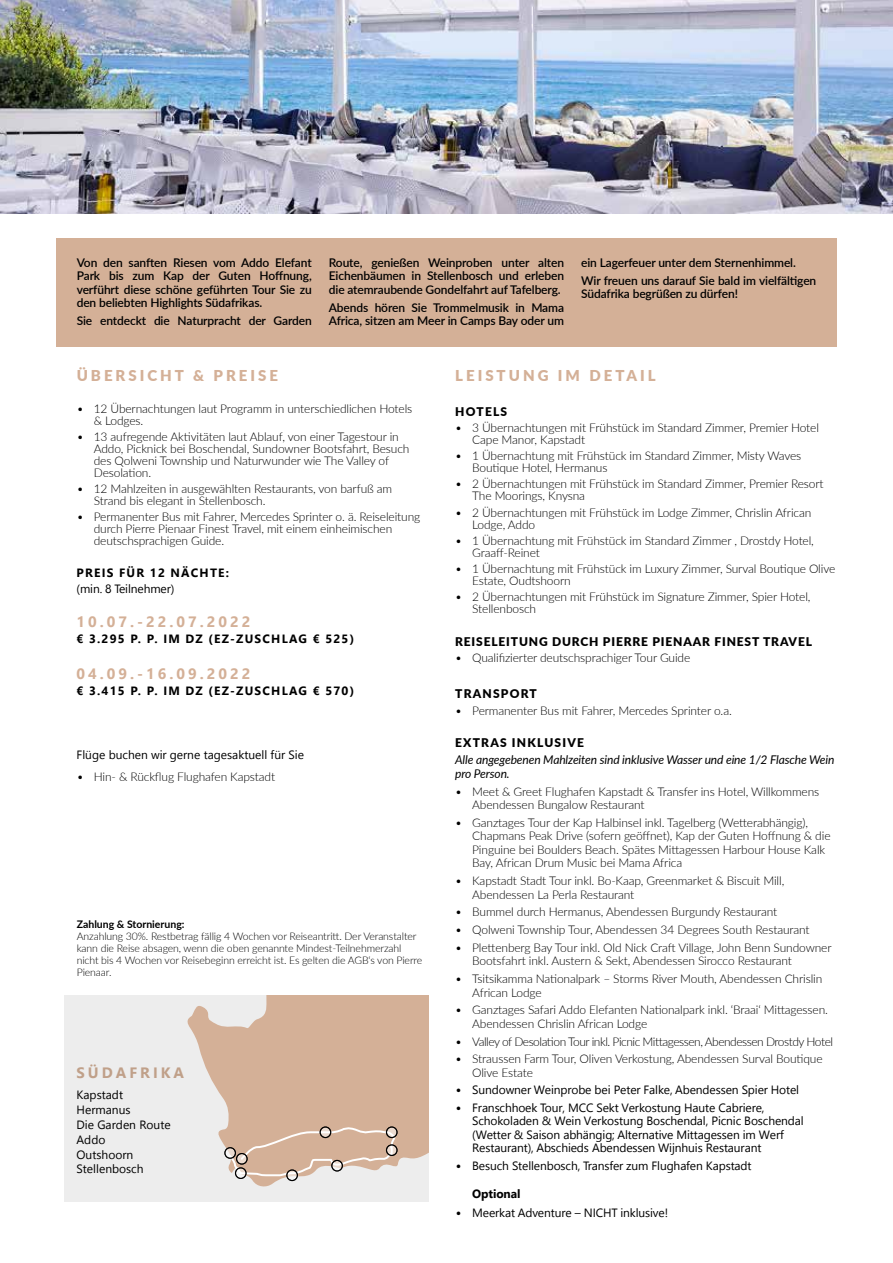
<style>
.page{position:relative;width:893px;height:1263px;background:#fff}
.page>*{position:absolute;margin:0;border:0;box-sizing:border-box;transform-origin:0 0}
.t1{font:700 15px "Leelawadee UI";letter-spacing:.2em;color:#d4b097}
.t2{font:900 15px "Lato";letter-spacing:.2em;color:#d4b097}
.t3{font:700 15px "Leelawadee UI";letter-spacing:.2em;color:#c0a089}
.t4{font:300 12px/12px "Lato";letter-spacing:-.01em;color:#000}
.t5{font:12px/14.9px "Leelawadee UI";letter-spacing:-.01em;color:#000}
.t6{font:600 12px/13.5px "Lato";letter-spacing:-.01em;color:#000;text-align:justify}
.t7{font:700 12px "Leelawadee UI";letter-spacing:.1em;color:#000}
.t8{font:italic 12px/13.5px "Lato";letter-spacing:-.01em;color:#000}
.t9{font:300 12px "Lato";letter-spacing:-.04em;color:#000}
.t10{font:900 12px "Lato";letter-spacing:.07em;color:#000}
.t11{font:900 12px "Lato";letter-spacing:.1em;color:#000}
.t12{font:700 12px "Leelawadee UI";letter-spacing:-.01em;color:#000}
.t13{font:300 10.5px/12px "Lato";letter-spacing:-.01em;color:#000}
.t14{font:700 10.5px "Lato";color:#000}
.s1{font-family:"Lato";font-weight:300}
</style>
<div class="page">
<div style="left:64px;top:995px;width:364px;height:206px;background:#ededed"></div>
<svg style="left:187px;top:995px;width:241px;height:192px;fill:#d4b097"></svg>
<img style="left:0;top:0;width:893px;height:214px">
<div style="left:56px;top:238px;width:781px;height:109px;background:#d4b097"></div>
<svg style="left:228px;top:1124px;width:168px;height:53px;background:#d8baa6"></svg>
<svg style="left:225px;top:1148px;width:10px;height:10px"></svg>
<div style="left:224px;top:1147px;width:12px;height:12px;border:1px solid #000;border-radius:50%"></div>
<svg style="left:237px;top:1153px;width:10px;height:11px"></svg>
<div style="left:236px;top:1153px;width:12px;height:11px;border:1px solid #000;border-radius:50%"></div>
<svg style="left:235px;top:1168px;width:11px;height:10px"></svg>
<div style="left:235px;top:1167px;width:12px;height:12px;border:1px solid #000;border-radius:50%"></div>
<svg style="left:287px;top:1170px;width:10px;height:10px"></svg>
<div style="left:286px;top:1169px;width:12px;height:12px;border:1px solid #000;border-radius:50%"></div>
<svg style="left:332px;top:1160px;width:10px;height:11px"></svg>
<div style="left:331px;top:1160px;width:12px;height:11px;border:1px solid #000;border-radius:50%"></div>
<svg style="left:320px;top:1127px;width:11px;height:10px"></svg>
<div style="left:320px;top:1126px;width:11px;height:12px;border:1px solid #000;border-radius:50%"></div>
<svg style="left:386px;top:1145px;width:11px;height:10px"></svg>
<div style="left:386px;top:1144px;width:12px;height:12px;border:1px solid #000;border-radius:50%"></div>
<svg style="left:386px;top:1127px;width:11px;height:10px"></svg>
<div style="left:386px;top:1126px;width:12px;height:12px;border:1px solid #000;border-radius:50%"></div>
<p class="t6" style="left:77px;top:255px;width:237px">Von den sanften Riesen vom Addo Elefant Park bis zum Kap der Guten Hoffnung, verführt diese schöne geführten Tour Sie zu den beliebten Highlights Südafrikas.</p>
<p class="t6" style="left:77px;top:314px;width:237px">Sie entdeckt die Naturpracht der Garden</p>
<p class="t6" style="left:329px;top:255px;width:237px">Route, genießen Weinproben unter alten Eichenbäumen in Stellenbosch und erleben die atemraubende Gondelfahrt auf Tafelberg.</p>
<p class="t6" style="left:329px;top:300px;width:237px">Abends hören Sie Trommelmusik in Mama<br>Africa, sitzen am Meer in Camps Bay oder um</p>
<p class="t6" style="left:581px;top:253px;width:237px;line-height:17.7px">ein Lagerfeuer unter dem Sternenhimmel.<br>Wir freuen uns darauf Sie bald im vielfältigen</p>
<p class="t6" style="left:581px;top:287px;width:158px">Südafrika begrüßen zu dürfen!</p>
<p class="t2" style="left:77px;top:364px;width:203px">ÜBERSICHT &amp; PREISE</p>
<p class="t4" style="left:94px;top:402px;width:320px;text-indent:-17px">• 12 Übernachtungen laut Programm in unterschiedlichen Hotels &amp; Lodges.</p>
<p class="t4" style="left:94px;top:430px;width:317px;text-indent:-17px">• 13 aufregende Aktivitäten laut Ablauf, von einer Tagestour in Addo, Picknick bei Boschendal, Sundowner Bootsfahrt, Besuch des Qolweni Township und Naturwunder wie The Valley of Desolation.</p>
<p class="t4" style="left:94px;top:482px;width:300px;text-indent:-17px">• 12 Mahlzeiten in ausgewählten Restaurants, von barfuß am<br>Strand bis elegant in Stellenbosch.</p>
<p class="t4" style="left:94px;top:511px;width:328px;text-indent:-17px">• Permanenter Bus mit Fahrer, Mercedes Sprinter o. ä. Reiseleitung durch Pierre Pienaar Finest Travel, mit einem einheimischen deutschsprachigen Guide.</p>
<p class="t7" style="left:76px;top:564px;width:154px">PREIS FÜR 12 NÄCHTE:</p>
<p class="t5" style="left:76px;top:580px;width:99px">(min. 8 Teilnehmer)</p>
<p class="t1" style="left:76px;top:611px;width:175px">10.07.-22.07.2022</p>
<p class="t7" style="left:76px;top:630px;width:279px">€ 3.295 P. P. IM DZ (EZ-ZUSCHLAG € 525)</p>
<p class="t1" style="left:76px;top:663px;width:175px">04.09.-16.09.2022</p>
<p class="t7" style="left:76px;top:682px;width:279px">€ 3.415 P. P. IM DZ (EZ-ZUSCHLAG € 570)</p>
<p class="t5" style="left:76px;top:747px;width:229px">Flüge buchen wir gerne tagesaktuell für Sie</p>
<p class="t4" style="left:77px;top:770px;width:200px">• Hin- &amp; Rückflug Flughafen Kapstadt</p>
<p class="t14" style="left:77px;top:916px;width:109px">Zahlung &amp; Stornierung:</p>
<p class="t13" style="left:77px;top:930px;width:347px">Anzahlung 30%. Restbetrag fällig 4 Wochen vor Reiseantritt. Der Veranstalter kann die Reise absagen, wenn die oben genannte Mindest-Teilnehmerzahl nicht bis 4 Wochen vor Reisebeginn erreicht ist. Es gelten die AGB‘s von Pierre Pienaar.</p>
<p class="t3" style="left:77px;top:1062px;width:109px">SÜDAFRIKA</p>
<p class="t5" style="left:77px;top:1087px;width:96px">Kapstadt<br>Hermanus<br>Die Garden Route<br>Addo<br>Outshoorn<br>Stellenbosch</p>
<p class="t2" style="left:455px;top:364px;width:202px">LEISTUNG IM DETAIL</p>
<p class="t10" style="left:455px;top:402px;width:54px">HOTELS</p>
<p class="t4" style="left:472px;top:421px;width:348px;text-indent:-17px">• 3 Übernachtungen mit Frühstück im Standard Zimmer, Premier Hotel<br>Cape Manor, Kapstadt</p>
<p class="t4" style="left:472px;top:449px;width:331px;text-indent:-17px">• 1 Übernachtung mit Frühstück im Standard Zimmer, Misty Waves<br>Boutique Hotel, Hermanus</p>
<p class="t4" style="left:472px;top:478px;width:353px;text-indent:-17px">• 2 Übernachtungen mit Frühstück im Standard Zimmer, Premier Resort<br>The Moorings, Knysna</p>
<p class="t4" style="left:472px;top:506px;width:341px;text-indent:-17px">• 2 Übernachtungen mit Frühstück im Lodge Zimmer, Chrislin African<br>Lodge, Addo</p>
<p class="t4" style="left:472px;top:534px;width:343px;text-indent:-17px">• 1 Übernachtung mit Frühstück im Standard Zimmer , Drostdy Hotel,<br>Graaff-Reinet</p>
<p class="t4" style="left:472px;top:562px;width:365px;text-indent:-17px">• 1 Übernachtung mit Frühstück im Luxury Zimmer, Surval Boutique Olive<br>Estate, Oudtshoorn</p>
<p class="t4" style="left:472px;top:590px;width:340px;text-indent:-17px">• 2 Übernachtungen mit Frühstück im Signature Zimmer, Spier Hotel,<br>Stellenbosch</p>
<p class="t10" style="left:455px;top:632px;width:358px">REISELEITUNG DURCH PIERRE PIENAAR FINEST TRAVEL</p>
<p class="t4" style="left:455px;top:651px;width:237px">• Qualifizierter deutschsprachiger Tour Guide</p>
<p class="t11" style="left:455px;top:684px;width:83px">TRANSPORT</p>
<p class="t4" style="left:455px;top:705px;width:278px">• Permanenter Bus mit Fahrer, Mercedes Sprinter o.a.</p>
<p class="t11" style="left:455px;top:733px;width:130px">EXTRAS INKLUSIVE</p>
<p class="t8" style="left:455px;top:753px;width:381px">Alle angegebenen Mahlzeiten sind inklusive Wasser und eine 1/2 Flasche Wein pro Person.</p>
<p class="t4" style="left:472px;top:784px;width:349px;line-height:13.5px;text-indent:-17px">• Meet &amp; Greet Flughafen Kapstadt &amp; Transfer ins Hotel, Willkommens<br>Abendessen Bungalow Restaurant</p>
<p class="t4" style="left:472px;top:815px;width:360px;line-height:13.5px;text-indent:-17px">• Ganztages Tour der Kap Halbinsel inkl. Tagelberg (Wetterabhängig), Chapmans Peak Drive (sofern geöffnet), Kap der Guten Hoffnung &amp; die Pinguine bei Boulders Beach. Spätes Mittagessen Harbour House Kalk Bay, African Drum Music bei Mama Africa</p>
<p class="t4" style="left:472px;top:873px;width:314px;line-height:13.5px;text-indent:-17px">• Kapstadt Stadt Tour inkl. Bo-Kaap, Greenmarket &amp; Biscuit Mill,<br>Abendessen La Perla Restaurant</p>
<p class="t4" style="left:455px;top:905px;width:324px">• Bummel durch Hermanus, Abendessen Burgundy Restaurant</p>
<p class="t4" style="left:455px;top:923px;width:356px">• Qolweni Township Tour, Abendessen 34 Degrees South Restaurant</p>
<p class="t4" style="left:472px;top:940px;width:361px;line-height:13.5px;text-indent:-17px">• Plettenberg Bay Tour inkl. Old Nick Craft Village, John Benn Sundowner<br>Bootsfahrt inkl. Austern &amp; Sekt, Abendessen Sirocco Restaurant</p>
<p class="t4" style="left:472px;top:971px;width:352px;line-height:13.5px;text-indent:-17px">• Tsitsikamma Nationalpark – Storms River Mouth, Abendessen Chrislin<br>African Lodge</p>
<p class="t4" style="left:472px;top:1003px;width:357px;line-height:13.5px;text-indent:-17px">• Ganztages Safari Addo Elefanten Nationalpark inkl. ‘Braai‘ Mittagessen.<br>Abendessen Chrislin African Lodge</p>
<p class="t9" style="left:455px;top:1033px;width:379px">• Valley of Desolation Tour inkl. Picnic Mittagessen, Abendessen Drostdy Hotel</p>
<p class="t4" style="left:472px;top:1052px;width:352px;line-height:13.5px;text-indent:-17px">• Straussen Farm Tour, Oliven Verkostung, Abendessen Surval Boutique<br>Olive Estate</p>
<p class="t5" style="left:455px;top:1082px;width:345px"><span class="s1">•</span> Sundowner Weinprobe bei Peter Falke, Abendessen Spier Hotel</p>
<p class="t5" style="left:472px;top:1101px;width:333px;line-height:13.2px;text-indent:-17px"><span class="s1">•</span> Franschhoek Tour, MCC Sekt Verkostung Haute Cabriere, Schokoladen &amp; Wein Verkostung Boschendal, Picnic Boschendal (Wetter &amp; Saison abhängig; Alternative Mittagessen im Werf Restaurant), Abschieds Abendessen Wijnhuis Restaurant</p>
<p class="t5" style="left:455px;top:1157px;width:298px"><span class="s1">•</span> Besuch Stellenbosch, Transfer zum Flughafen Kapstadt</p>
<p class="t12" style="left:472px;top:1185px;width:50px">Optional</p>
<p class="t5" style="left:455px;top:1205px;width:214px"><span class="s1">•</span> Meerkat Adventure – NICHT inklusive!</p>
</div>
